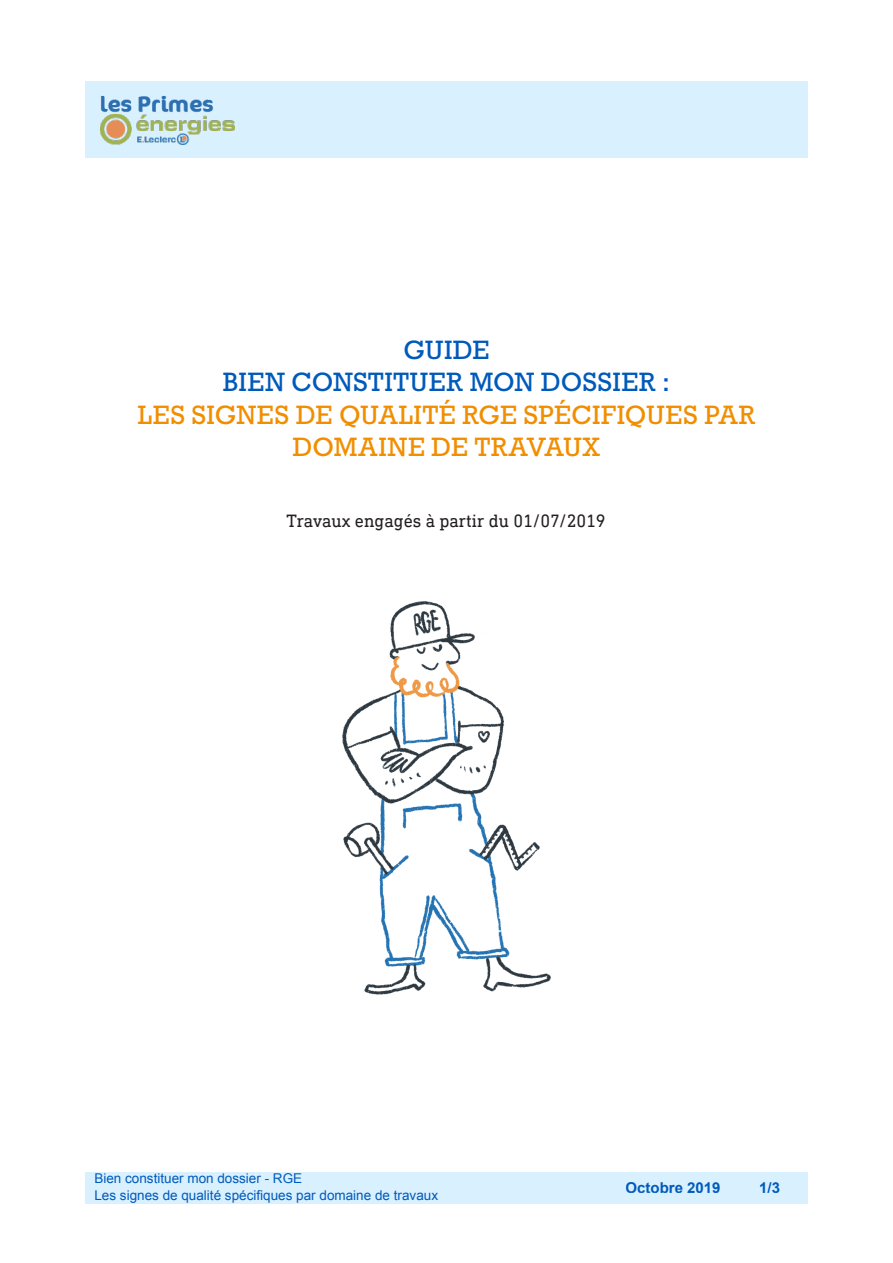
<style>
.page{position:relative;width:893px;height:1263px;background:#fff}
.page>*{position:absolute;margin:0;border:0;box-sizing:border-box;transform-origin:0 0}
.t1{font:27px "Rockwell Std";letter-spacing:.015em;color:#f18e00}
.t2{font:27px "Rockwell Std";letter-spacing:.015em;color:#005abb}
.t3{font:18px "DIN Next Slab Pro";color:#231f20}
.t4{font:700 15px "Arial";color:#005abb}
.t5{font:13.5px/16.2px "Arial";color:#005abb}
</style>
<div class="page">
<div style="left:85px;top:81px;width:723px;height:76px;background:#d9f0ff"></div>
<div style="left:85px;top:1171px;width:723px;height:32px;background:#d9f0ff"></div>
<img style="left:101px;top:95px;width:134px;height:49px">
<img style="left:342px;top:601px;width:209px;height:394px">
<p class="t2" style="left:403px;top:334px;width:88px">GUIDE</p>
<p class="t2" style="left:223px;top:367px;width:449px">BIEN CONSTITUER MON DOSSIER :</p>
<p class="t1" style="left:138px;top:399px;width:619px">LES SIGNES DE QUALITÉ RGE SPÉCIFIQUES PAR</p>
<p class="t1" style="left:293px;top:431px;width:309px">DOMAINE DE TRAVAUX</p>
<p class="t3" style="left:286px;top:510px;width:321px">Travaux engagés à partir du 01/07/2019</p>
<p class="t5" style="left:94px;top:1171px;width:345px">Bien constituer mon dossier - RGE<br>Les signes de qualité spécifiques par domaine de travaux</p>
<p class="t4" style="left:626px;top:1178px;width:97px">Octobre 2019</p>
<p class="t4" style="left:759px;top:1178px;width:22px">1/3</p>
</div>
